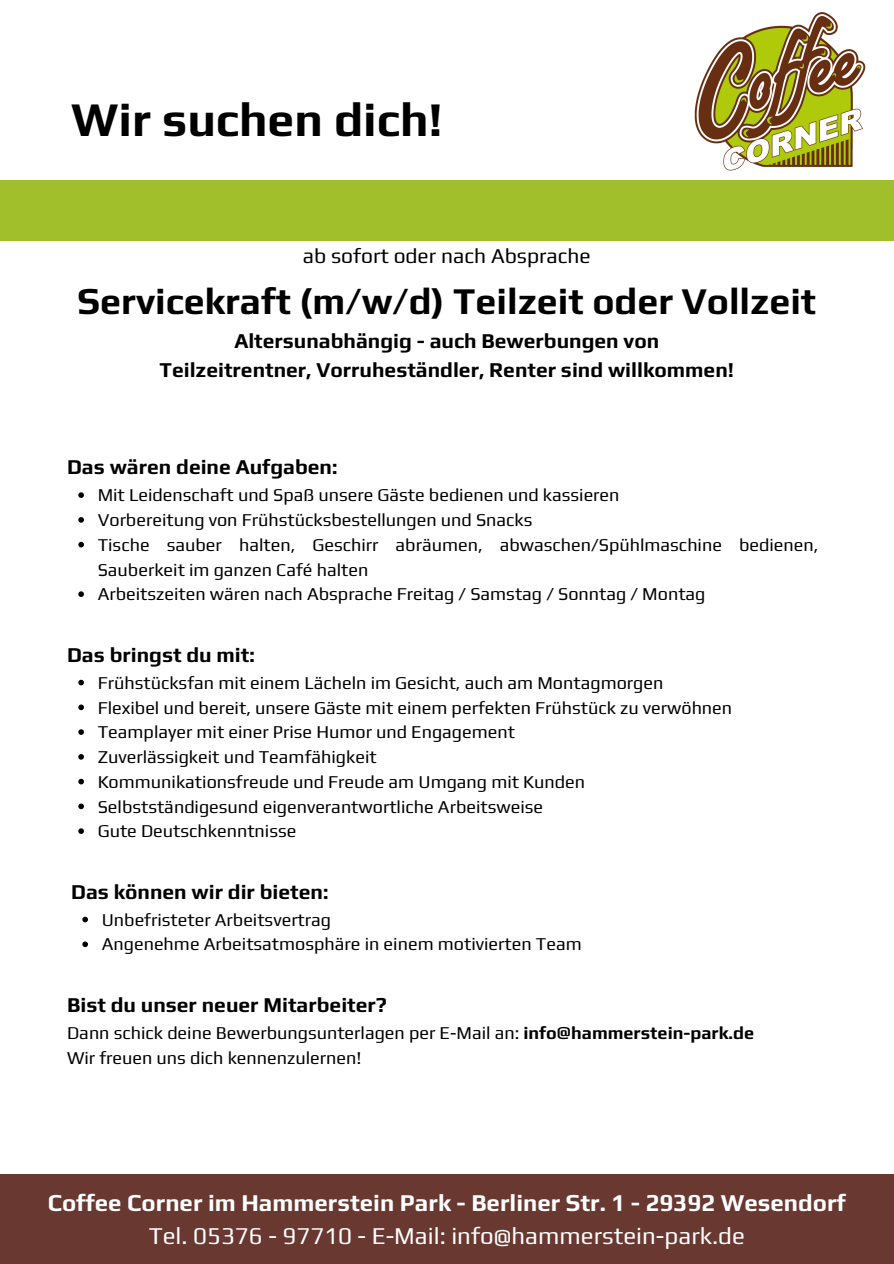
<style>
.page{position:relative;width:894px;height:1264px;background:#fff}
.page>*{position:absolute;margin:0;border:0;box-sizing:border-box;transform-origin:0 0}
.t1{font:700 48px "Play";color:#000}
.t2{font:700 37.5px "Play";color:#000}
.t3{font:700 24px/32.7px "Play";color:#fff;text-align:center}
.t4{font:700 21px/29.2px "Play";color:#000;text-align:center}
.t5{font:21px "Play";color:#000}
.t6{font:18px/24.8px "Play";color:#000}
.s1{font-weight:700}
.s2{font-weight:400}
</style>
<div class="page">
<div style="left:0;top:1174px;width:893px;height:89px;background:#693831"></div>
<div style="left:0;top:181px;width:893px;height:60px;background:#a1bf2b"></div>
<img style="left:694px;top:12px;width:172px;height:159px">
<svg style="left:78px;top:492px;width:6px;height:6px"></svg>
<svg style="left:78px;top:517px;width:6px;height:5px"></svg>
<svg style="left:78px;top:542px;width:6px;height:5px"></svg>
<svg style="left:78px;top:591px;width:6px;height:6px"></svg>
<svg style="left:78px;top:679px;width:6px;height:6px"></svg>
<svg style="left:78px;top:704px;width:6px;height:6px"></svg>
<svg style="left:78px;top:729px;width:6px;height:6px"></svg>
<svg style="left:78px;top:754px;width:6px;height:5px"></svg>
<svg style="left:78px;top:778px;width:6px;height:6px"></svg>
<svg style="left:78px;top:803px;width:6px;height:6px"></svg>
<svg style="left:78px;top:828px;width:6px;height:6px"></svg>
<svg style="left:82px;top:916px;width:6px;height:6px"></svg>
<svg style="left:82px;top:941px;width:6px;height:6px"></svg>
<p class="t1" style="left:71px;top:91px;width:373px">Wir suchen dich!</p>
<h4 class="t5" style="left:303px;top:243px;width:289px">ab sofort oder nach Absprache</h4>
<h3 class="t2" style="left:77px;top:279px;width:740px">Servicekraft (m/w/d) Teilzeit oder Vollzeit</h3>
<h3 class="t4" style="left:159px;top:326px;width:576px">Altersunabhängig - auch Bewerbungen von<br>Teilzeitrentner, Vorruheständler, Renter sind willkommen!</h3>
<h3 class="t4" style="left:67px;top:452px;width:272px">Das wären deine Aufgaben:</h3>
<p class="t6" style="left:98px;top:482px;width:523px">Mit Leidenschaft und Spaß unsere Gäste bedienen und kassieren</p>
<p class="t6" style="left:98px;top:507px;width:436px">Vorbereitung von Frühstücksbestellungen und Snacks</p>
<p class="t6" style="left:98px;top:532px;width:722px">Tische sauber halten, Geschirr abräumen, abwaschen/Spühlmaschine bedienen,<br>Sauberkeit im ganzen Café halten</p>
<p class="t6" style="left:98px;top:581px;width:609px">Arbeitszeiten wären nach Absprache Freitag / Samstag / Sonntag / Montag</p>
<h3 class="t4" style="left:67px;top:639px;width:189px">Das bringst du mit:</h3>
<p class="t6" style="left:98px;top:670px;width:567px">Frühstücksfan mit einem Lächeln im Gesicht, auch am Montagmorgen</p>
<p class="t6" style="left:98px;top:694px;width:636px">Flexibel und bereit, unsere Gäste mit einem perfekten Frühstück zu verwöhnen</p>
<p class="t6" style="left:98px;top:719px;width:419px">Teamplayer mit einer Prise Humor und Engagement</p>
<p class="t6" style="left:98px;top:744px;width:280px">Zuverlässigkeit und Teamfähigkeit</p>
<p class="t6" style="left:98px;top:769px;width:488px">Kommunikationsfreude und Freude am Umgang mit Kunden</p>
<p class="t6" style="left:98px;top:793px;width:447px">Selbstständigesund eigenverantwortliche Arbeitsweise</p>
<p class="t6" style="left:98px;top:818px;width:200px">Gute Deutschkenntnisse</p>
<h3 class="t4" style="left:71px;top:876px;width:259px">Das können wir dir bieten:</h3>
<p class="t6" style="left:102px;top:906px;width:231px">Unbefristeter Arbeitsvertrag</p>
<p class="t6" style="left:102px;top:931px;width:481px">Angenehme Arbeitsatmosphäre in einem motivierten Team</p>
<p class="t4" style="left:67px;top:989px;width:321px">Bist du unser neuer Mitarbeiter?</p>
<p class="t6" style="left:67px;top:1020px;width:688px">Dann schick deine Bewerbungsunterlagen per E-Mail an: <span class="s1">info@hammerstein-park.de</span></p>
<p class="t6" style="left:67px;top:1044px;width:296px">Wir freuen uns dich kennenzulernen!</p>
<h2 class="t3" style="left:48px;top:1185px;width:799px">Coffee Corner im Hammerstein Park - Berliner Str. 1 - 29392 Wesendorf<br><span class="s2">Tel. 05376 - 97710 - E-Mail: info@hammerstein-park.de</span></h2>
</div>
